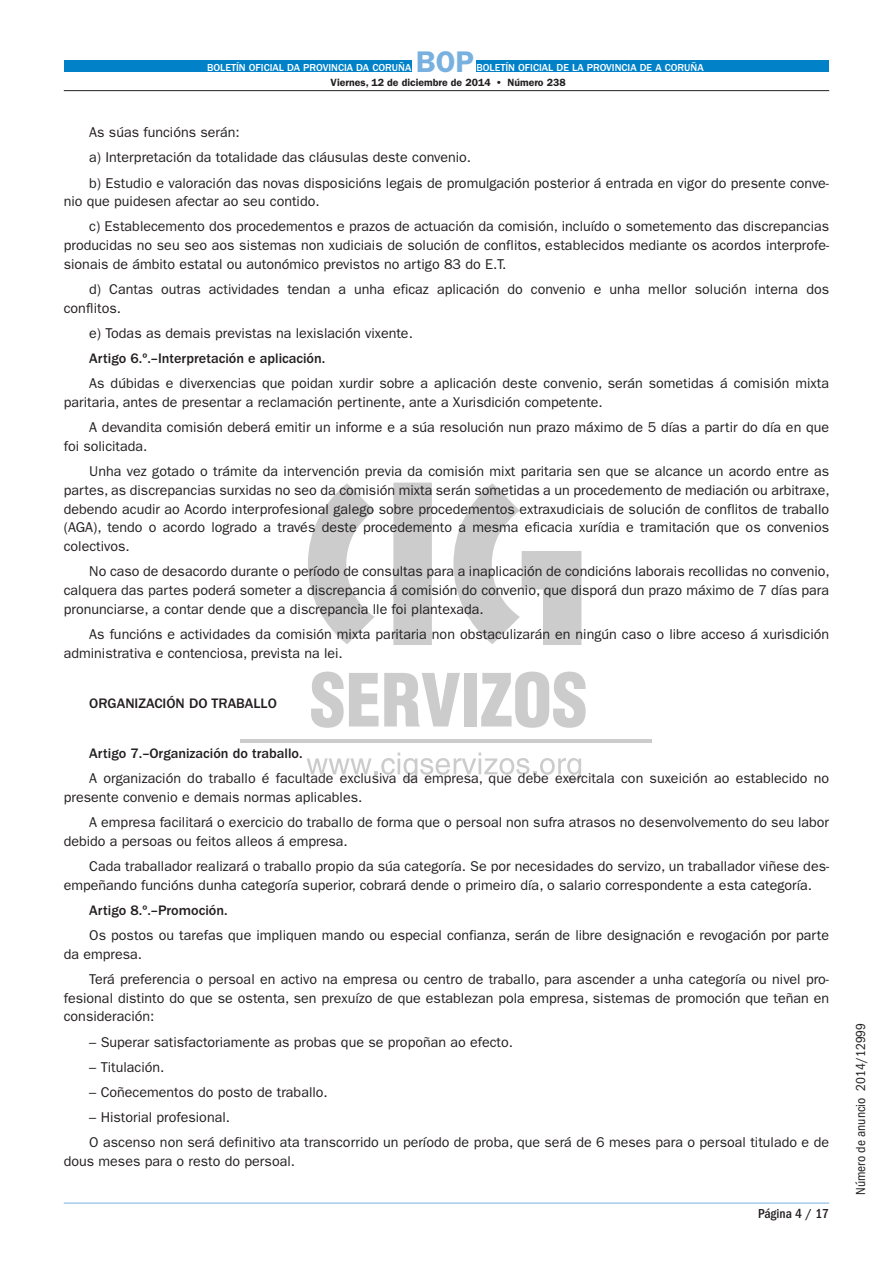
<style>
.page{position:relative;width:893px;height:1263px;background:#fff}
.page>*{position:absolute;margin:0;border:0;box-sizing:border-box;transform-origin:0 0}
.t1{font:600 30px "ITC Franklin Gothic Std";color:#78b1df}
.t2{font:14.25px/18.8px "ITC Franklin Gothic Std";color:#231f20}
.t3{font:500 14.25px "ITC Franklin Gothic Std";color:#231f20}
.t4{font:condensed 13.5px "ITC Franklin Gothic Std";color:#231f20}
.t5{font:500 condensed 13.5px "ITC Franklin Gothic Std";color:#231f20}
.t6{font:500 10.5px "ITC Franklin Gothic Std";color:#fff}
.t7{font:600 10.5px "ITC Franklin Gothic Std";color:#231f20}
</style>
<div class="page">
<svg style="left:308px;top:483px;width:273px;height:162px"></svg>
<hr style="left:240px;top:739px;width:411px;height:3px;background:#ccc">
<svg style="left:307px;top:752px;width:274px;height:29px"></svg>
<svg style="left:311px;top:672px;width:149px;height:56px"></svg>
<div style="left:464px;top:673px;width:13px;height:53px;background:#ccc"></div>
<svg style="left:481px;top:672px;width:105px;height:56px"></svg>
<div style="left:64px;top:60px;width:347px;height:12px;background:#0081c8"></div>
<div style="left:476px;top:60px;width:353px;height:12px;background:#0081c8"></div>
<hr style="left:64px;top:90px;width:765px;height:1px;background:#231f20">
<hr style="left:64px;top:1203px;width:765px;height:1px;background:#76b1df">
<p class="t6" style="left:207px;top:62px;width:206px">BOLETÍN OFICIAL DA PROVINCIA DA CORUÑA</p>
<h1 class="t1" style="left:416px;top:44px;width:60px">BOP</h1>
<p class="t6" style="left:476px;top:62px;width:229px">BOLETÍN OFICIAL DE LA PROVINCIA DE A CORUÑA</p>
<p class="t7" style="left:330px;top:76px;width:237px">Viernes, 12 de diciembre de 2014 • Número 238</p>
<p class="t2" style="left:89px;top:120px;width:741px;line-height:25px">As súas funcións serán:<br>a) Interpretación da totalidade das cláusulas deste convenio.<br>b) Estudio e valoración das novas disposicións legais de promulgación posterior á entrada en vigor do presente conve-</p>
<p class="t2" style="left:89px;top:189px;width:741px;line-height:25px;text-indent:-26px">nio que puidesen afectar ao seu contido.<br>c) Establecemento dos procedementos e prazos de actuación da comisión, incluído o sometemento das discrepancias</p>
<p class="t2" style="left:64px;top:236px;width:767px">producidas no seu seo aos sistemas non xudiciais de solución de conflitos, establecidos mediante os acordos interprofe&shy;sionais de ámbito estatal ou autonómico previstos no artigo 83 do E.T.</p>
<p class="t2" style="left:64px;top:280px;width:767px;text-indent:26px">d) Cantas outras actividades tendan a unha eficaz aplicación do convenio e unha mellor solución interna dos conflitos.</p>
<p class="t2" style="left:89px;top:324px;width:325px">e) Todas as demais previstas na lexislación vixente.</p>
<p class="t3" style="left:89px;top:350px;width:238px">Artigo 6.º.–Interpretación e aplicación.</p>
<p class="t2" style="left:64px;top:374px;width:767px;text-indent:26px">As dúbidas e diverxencias que poidan xurdir sobre a aplicación deste convenio, serán sometidas á comisión mixta paritaria, antes de presentar a reclamación pertinente, ante a Xurisdición competente.</p>
<p class="t2" style="left:64px;top:418px;width:767px;text-indent:26px">A devandita comisión deberá emitir un informe e a súa resolución nun prazo máximo de 5 días a partir do día en que foi solicitada.</p>
<p class="t2" style="left:64px;top:462px;width:768px;text-align:justify;text-indent:26px">Unha vez gotado o trámite da intervención previa da comisión mixt paritaria sen que se alcance un acordo entre as partes, as discrepancias surxidas no seo da comisión mixta serán sometidas a un procedemento de mediación ou arbitraxe, debendo acudir ao Acordo interprofesional galego sobre procedementos extraxudiciais de solución de conflitos de traballo (AGA), tendo o acordo logrado a través deste procedemento a mesma eficacia xurídia e tramitación que os convenios colectivos.</p>
<p class="t2" style="left:64px;top:562px;width:767px;text-align:justify;text-indent:26px">No caso de desacordo durante o período de consultas para a inaplicación de condicións laborais recollidas no convenio, calquera das partes poderá someter a discrepancia á comisión do convenio, que disporá dun prazo máximo de 7 días para pronunciarse, a contar dende que a discrepancia lle foi plantexada.</p>
<p class="t2" style="left:64px;top:625px;width:767px;text-indent:26px">As funcións e actividades da comisión mixta paritaria non obstaculizarán en ningún caso o libre acceso á xurisdición administrativa e contenciosa, prevista na lei.</p>
<p class="t3" style="left:89px;top:695px;width:189px">ORGANIZACIÓN DO TRABALLO</p>
<p class="t3" style="left:89px;top:745px;width:215px">Artigo 7.–Organización do traballo.</p>
<p class="t2" style="left:64px;top:769px;width:767px;text-indent:26px">A organización do traballo é facultade exclusiva da empresa, que debe exercitala con suxeición ao establecido no presente convenio e demais normas aplicables.</p>
<p class="t2" style="left:64px;top:813px;width:767px;text-indent:26px">A empresa facilitará o exercicio do traballo de forma que o persoal non sufra atrasos no desenvolvemento do seu labor debido a persoas ou feitos alleos á empresa.</p>
<p class="t2" style="left:64px;top:857px;width:767px;text-indent:26px">Cada traballador realizará o traballo propio da súa categoría. Se por necesidades do servizo, un traballador viñese des&shy;empeñando funcións dunha categoría superior, cobrará dende o primeiro día, o salario correspondente a esta categoría.</p>
<p class="t3" style="left:89px;top:902px;width:140px">Artigo 8.º.–Promoción.</p>
<p class="t2" style="left:64px;top:926px;width:767px;text-indent:26px">Os postos ou tarefas que impliquen mando ou especial confianza, serán de libre designación e revogación por parte da empresa.</p>
<p class="t2" style="left:64px;top:970px;width:767px;text-align:justify;text-indent:26px">Terá preferencia o persoal en activo na empresa ou centro de traballo, para ascender a unha categoría ou nivel pro&shy;fesional distinto do que se ostenta, sen prexuízo de que establezan pola empresa, sistemas de promoción que teñan en consideración:</p>
<p class="t2" style="left:89px;top:1032px;width:425px">– Superar satisfactoriamente as probas que se propoñan ao efecto.</p>
<p class="t2" style="left:89px;top:1057px;width:77px">– Titulación.</p>
<p class="t2" style="left:89px;top:1083px;width:240px">– Coñecementos do posto de traballo.</p>
<p class="t2" style="left:89px;top:1104px;width:741px;line-height:25px">– Historial profesional.<br>O ascenso non será definitivo ata transcorrido un período de proba, que será de 6 meses para o persoal titulado e de</p>
<p class="t2" style="left:64px;top:1152px;width:233px">dous meses para o resto do persoal.</p>
<p class="t5" style="left:758px;top:1206px;width:73px">Página 4 / 17</p>
<p class="t4" style="left:853px;top:1195px;width:174px;rotate:-90deg">Número de anuncio 2014/12999</p>
</div>
